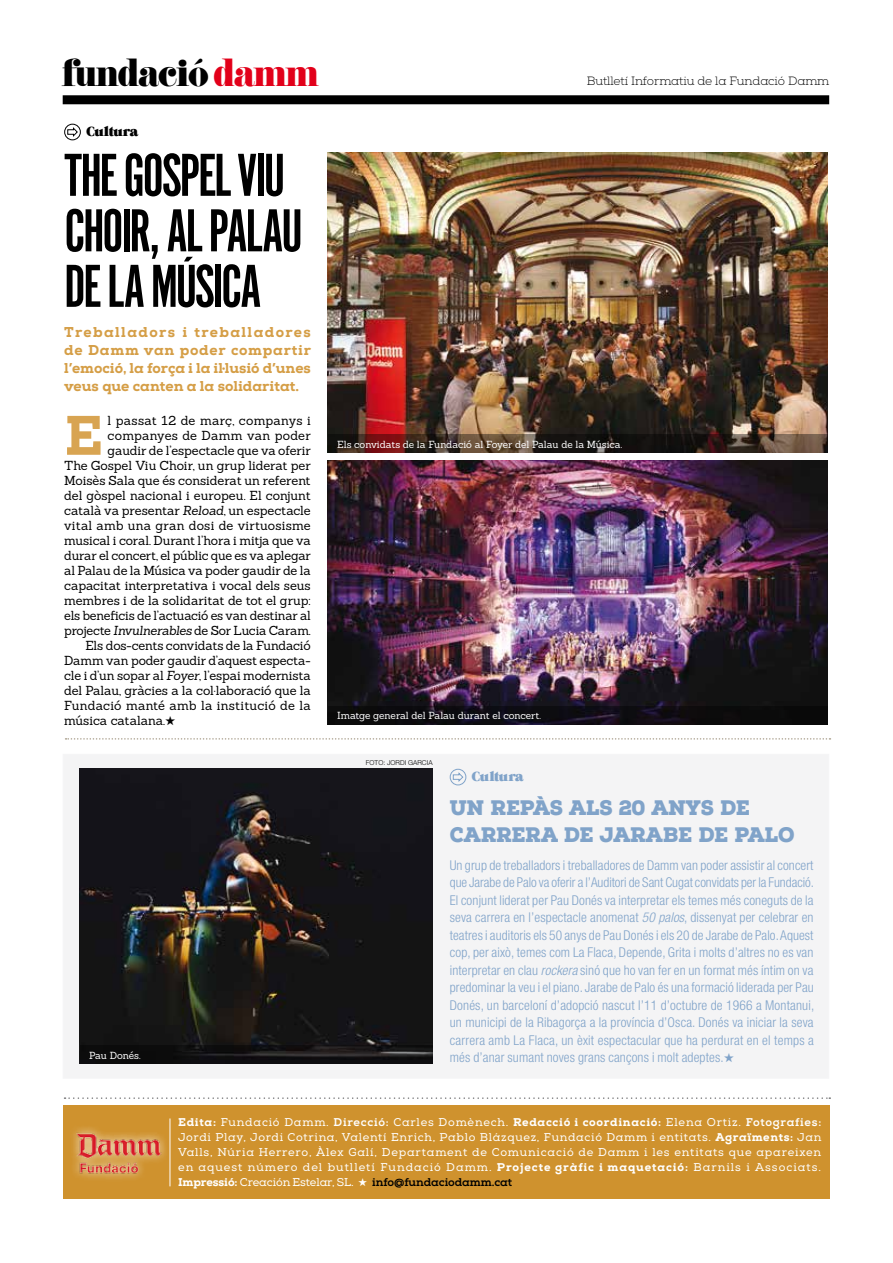
<style>
.page{position:relative;width:893px;height:1263px;background:#fff}
.page>*{position:absolute;margin:0;border:0;box-sizing:border-box;transform-origin:0 0}
.t1{font:63px/55.5px "Alternate Got No 1 D";letter-spacing:-.04em;color:#000}
.t2{font:800 55.5px "Nexa Slab";color:#d8a452}
.t3{font:41.1px "Didoni URWD";letter-spacing:-.05em;color:#000}
.t4{font:900 21px/27px "Nexa Slab";letter-spacing:-.015em;color:#80a3c9;scale:.94 1}
.t5{font:800 14.25px/18px "Nexa Slab";color:#d59e46;text-align:justify}
.t6{font:300 condensed 13.5px/17.4px "Helvetica Neue";letter-spacing:.01em;color:#80a3c9;text-align:justify}
.t7{font:13.5px "Grumpy Black 36";letter-spacing:-.03em;color:#000}
.t8{font:13.5px "Grumpy Black 36";letter-spacing:-.03em;color:#80a3c9}
.t9{font:12.75px "Sanchez";letter-spacing:-.005em;color:#000}
.t10{font:12.75px "Sanchez";letter-spacing:.015em;color:#000}
.t11{font:300 12px "Nexa Slab";letter-spacing:-.01em;color:#000}
.t12{font:11.25px/15px "Nexa Slab";letter-spacing:.07em;color:#fff;text-align:justify}
.t13{font:10.05px "Sanchez";letter-spacing:-.005em;color:#fff}
.t14{font:300 6.75px "Helvetica Neue";letter-spacing:.01em;color:#000}
.s1{color:#e2001a}
.s2{font-style:italic}
.s3{font-weight:800}
.s4{font-weight:800;color:#000}
</style>
<div class="page">
<div style="left:64px;top:755px;width:764px;height:323px;background:#f4f4f5"></div>
<img style="left:80px;top:768px;width:353px;height:278px">
<svg style="left:80px;top:1046px;width:353px;height:18px;background:#141315"></svg>
<div style="left:63px;top:95px;width:766px;height:9px;background:#000"></div>
<div style="left:64px;top:124px;width:17px;height:16px;border:1px solid #000;border-radius:50%"></div>
<svg style="left:67px;top:127px;width:11px;height:11px"></svg>
<img style="left:328px;top:153px;width:499px;height:282px">
<img style="left:328px;top:461px;width:499px;height:245px">
<svg style="left:328px;top:435px;width:499px;height:18px;background:#3d2a22"></svg>
<svg style="left:328px;top:706px;width:499px;height:18px;background:#0e0c11"></svg>
<div style="left:450px;top:769px;width:16px;height:16px;border:1px solid #80a3c9;border-radius:50%"></div>
<svg style="left:452px;top:772px;width:12px;height:11px"></svg>
<div style="left:64px;top:1106px;width:766px;height:93px;background:#cf922e"></div>
<div style="left:68px;top:1124px;width:101px;height:58px;background:#cf9331"></div>
<img style="left:63px;top:1125px;width:115px;height:54px">
<hr style="left:170px;top:1118px;width:1px;height:68px;background:#fff">
<svg style="left:65px;top:1097px;width:765px;height:2px"></svg>
<svg style="left:66px;top:738px;width:764px;height:2px"></svg>
<h3 class="t3" style="left:62px;top:47px;width:259px">fundació <span class="s1">damm</span></h3>
<p class="t7" style="left:86px;top:124px;width:53px">Cultura</p>
<h1 class="t1" style="left:64px;top:149px;width:240px">THE GOSPEL VIU<br>CHOIR, AL PALAU<br>DE LA MÚSICA</h1>
<p class="t5" style="left:64px;top:323px;width:248px">Treballadors i treballadores de Damm van poder compartir l’emoció, la força i la il·lusió d’unes veus que canten a la solidaritat.</p>
<h2 class="t2" style="left:64px;top:401px;width:41px">E</h2>
<p class="t10" style="left:108px;top:412px;width:205px">l passat 12 de març, companys i</p>
<p class="t10" style="left:108px;top:427px;width:205px">companyes de Damm van poder</p>
<p class="t9" style="left:108px;top:442px;width:205px">gaudir de l’espectacle que va oferir</p>
<p class="t9" style="left:64px;top:457px;width:248px">The Gospel Viu Choir, un grup liderat per</p>
<p class="t9" style="left:64px;top:472px;width:248px">Moisès Sala que és considerat un referent</p>
<p class="t9" style="left:64px;top:487px;width:248px">del gòspel nacional i europeu. El conjunt</p>
<p class="t9" style="left:64px;top:502px;width:248px">català va presentar <span class="s2">Reload</span>, un espectacle</p>
<p class="t10" style="left:64px;top:517px;width:248px">vital amb una gran dosi de virtuosisme</p>
<p class="t9" style="left:64px;top:532px;width:248px">musical i coral. Durant l’hora i mitja que va</p>
<p class="t9" style="left:64px;top:547px;width:248px">durar el concert, el públic que es va aplegar</p>
<p class="t9" style="left:64px;top:562px;width:248px">al Palau de la Música va poder gaudir de la</p>
<p class="t9" style="left:64px;top:577px;width:248px">capacitat interpretativa i vocal dels seus</p>
<p class="t9" style="left:64px;top:592px;width:248px">membres i de la solidaritat de tot el grup:</p>
<p class="t9" style="left:64px;top:607px;width:248px">els beneficis de l’actuació es van destinar al</p>
<p class="t9" style="left:64px;top:622px;width:248px">projecte <span class="s2">Invulnerables</span> de Sor Lucia Caram.</p>
<p class="t9" style="left:85px;top:637px;width:227px">Els dos-cents convidats de la Fundació</p>
<p class="t9" style="left:64px;top:652px;width:248px">Damm van poder gaudir d’aquest especta-</p>
<p class="t9" style="left:64px;top:667px;width:248px">cle i d’un sopar al <span class="s2">Foyer</span>, l’espai modernista</p>
<p class="t9" style="left:64px;top:682px;width:248px">del Palau, gràcies a la col·laboració que la</p>
<p class="t9" style="left:64px;top:697px;width:248px">Fundació manté amb la institució de la</p>
<p class="t9" style="left:64px;top:712px;width:113px">música catalana.★</p>
<p class="t13" style="left:89px;top:1049px;width:53px">Pau Donés.</p>
<p class="t11" style="left:587px;top:74px;width:244px">Butlletí Informatiu de la Fundació Damm</p>
<p class="t13" style="left:337px;top:438px;width:287px">Els convidats de la Fundació al Foyer del Palau de la Música.</p>
<p class="t13" style="left:337px;top:709px;width:205px">Imatge general del Palau durant el concert.</p>
<p class="t14" style="left:366px;top:758px;width:68px">FOTO: JOR DI GARCIA</p>
<p class="t8" style="left:472px;top:769px;width:53px">Cultura</p>
<h3 class="t4" style="left:450px;top:794px;width:368px">UN REPÀS ALS 20 ANYS DE<br>CARRERA DE JARABE DE PALO</h3>
<p class="t6" style="left:450px;top:856px;width:366px">Un grup de treballadors i treballadores de Damm van poder assistir al concert que Jarabe de Palo va oferir a l’Auditori de Sant Cugat convidats per la Fundació.<br>El conjunt liderat per Pau Donés va interpretar els temes més coneguts de la seva carrera en l’espectacle anomenat <span class="s2">50 palos</span>, dissenyat per celebrar en teatres i auditoris els 50 anys de Pau Donés i els 20 de Jarabe de Palo. Aquest cop, per això, temes com La Flaca, Depende, Grita i molts d’altres no es van interpretar en clau <span class="s2">rockera</span> sinó que ho van fer en un format més íntim on va predominar la veu i el piano. Jarabe de Palo és una formació liderada per Pau Donés, un barceloní d’adopció nascut l’11 d’octubre de 1966 a Montanui, un municipi de la Ribagorça a la província d’Osca. Donés va iniciar la seva carrera amb La Flaca, un èxit espectacular que ha perdurat en el temps a més d’anar sumant noves grans cançons i molt adeptes.★</p>
<p class="t12" style="left:178px;top:1115px;width:645px"><span class="s3">Edita:</span> Fundació Damm. <span class="s3">Direcció:</span> Carles Domènech. <span class="s3">Redacció i coordinació:</span> Elena Ortiz. <span class="s3">Fotografies:<br></span>Jordi Play, Jordi Cotrina, Valentí Enrich, Pablo Blázquez, Fundació Damm i entitats. <span class="s3">Agraïments:</span> Jan Valls, Núria Herrero, Àlex Galí, Departament de Comunicació de Damm i les entitats que apareixen en aquest número del butlletí Fundació Damm. <span class="s3">Projecte gràfic i maquetació:</span> Barnils i Associats.<br><span class="s3">Impressió:</span> Creación Estelar, SL. ★ <span class="s4">info@fundaciodamm.cat</span></p>
</div>
